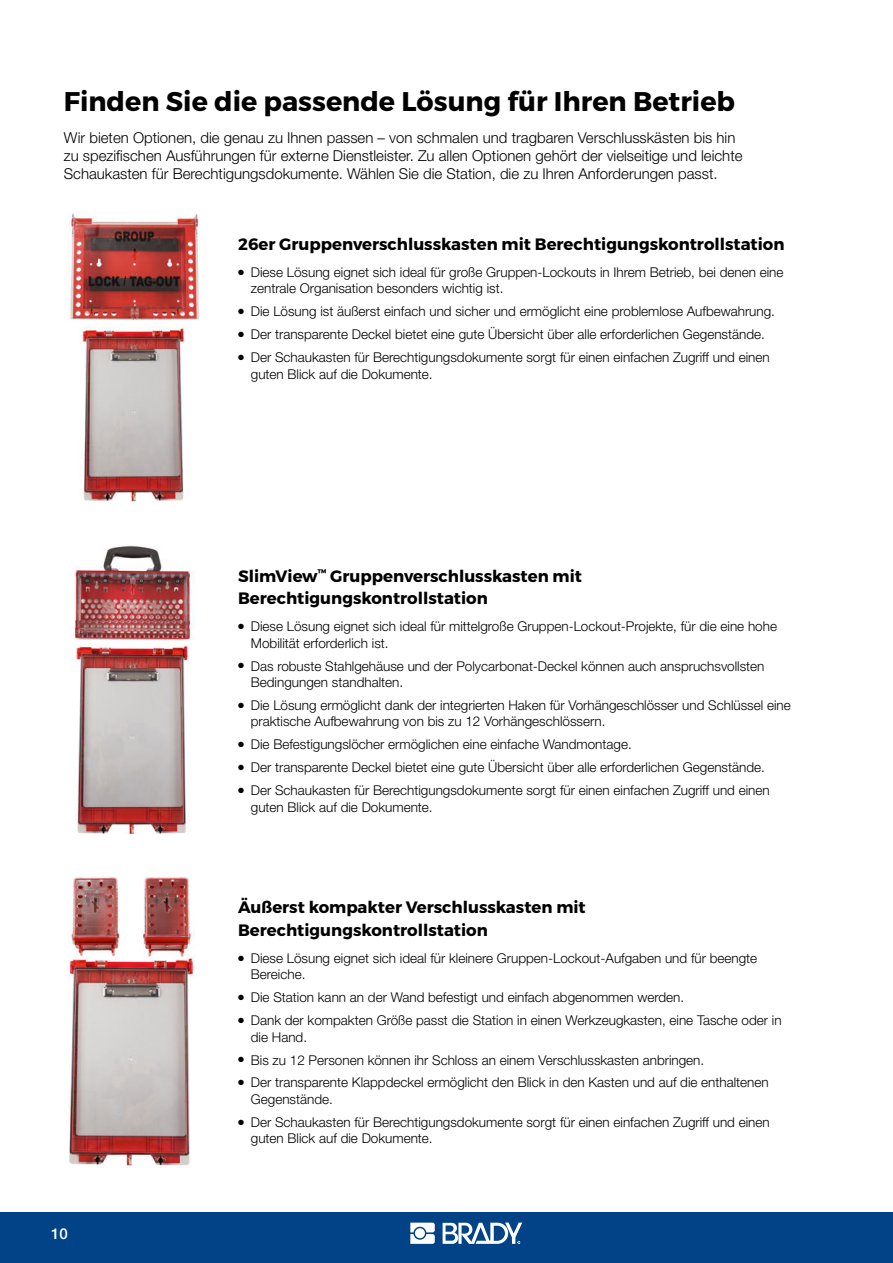
<style>
.page{position:relative;width:893px;height:1263px;background:#fff}
.page>*{position:absolute;margin:0;border:0;box-sizing:border-box;transform-origin:0 0}
.t1{font:700 27px "Montserrat";color:#000}
.t2{font:700 16.5px/22.5px "Montserrat";color:#000}
.t3{font:300 15px/18px "Helvetica Neue LT Pro";color:#000}
.t4{font:500 15px "Helvetica Neue LT Pro";color:#fff}
.t5{font:300 13.5px/23px "Helvetica Neue LT Pro";color:#000}
</style>
<div class="page">
<div style="left:0;top:1212px;width:893px;height:51px;background:#014386"></div>
<svg style="left:410px;top:1222px;width:25px;height:22px"></svg>
<svg style="left:443px;top:1222px;width:79px;height:22px"></svg>
<img style="left:68px;top:876px;width:127px;height:292px">
<img style="left:74px;top:545px;width:121px;height:288px">
<img style="left:69px;top:213px;width:131px;height:289px">
<h1 class="t1" style="left:64px;top:85px;width:673px">Finden Sie die passende Lösung für Ihren Betrieb</h1>
<p class="t3" style="left:64px;top:128px;width:680px">Wir bieten Optionen, die genau zu Ihnen passen – von schmalen und tragbaren Verschlusskästen bis hin zu spezifischen Ausführungen für externe Dienstleister. Zu allen Optionen gehört der vielseitige und leichte<br>Schaukasten für Berechtigungsdokumente. Wählen Sie die Station, die zu Ihren Anforderungen passt.</p>
<p class="t2" style="left:238px;top:233px;width:548px">26er Gruppenverschlusskasten mit Berechtigungskontrollstation</p>
<p class="t5" style="left:251px;top:264px;width:534px;line-height:16.5px">Diese Lösung eignet sich ideal für große Gruppen-Lockouts in Ihrem Betrieb, bei denen eine zentrale Organisation besonders wichtig ist.</p>
<p class="t5" style="left:251px;top:300px;width:526px">Die Lösung ist äußerst einfach und sicher und ermöglicht eine problemlose Aufbewahrung.<br>Der transparente Deckel bietet eine gute Übersicht über alle erforderlichen Gegenstände.<br>Der Schaukasten für Berechtigungsdokumente sorgt für einen einfachen Zugriff und einen</p>
<p class="t5" style="left:251px;top:362px;width:183px">guten Blick auf die Dokumente.</p>
<p class="t2" style="left:238px;top:565px;width:345px">SlimView<sup>™</sup> Gruppenverschlusskasten mit<br>Berechtigungskontrollstation</p>
<p class="t5" style="left:251px;top:618px;width:528px;line-height:16.5px">Diese Lösung eignet sich ideal für mittelgroße Gruppen-Lockout-Projekte, für die eine hohe<br>Mobilität erforderlich ist.</p>
<p class="t5" style="left:251px;top:657px;width:515px;line-height:16.5px">Das robuste Stahlgehäuse und der Polycarbonat-Deckel können auch anspruchsvollsten<br>Bedingungen standhalten.</p>
<p class="t5" style="left:251px;top:697px;width:541px;line-height:16.5px">Die Lösung ermöglicht dank der integrierten Haken für Vorhängeschlösser und Schlüssel eine praktische Aufbewahrung von bis zu 12 Vorhängeschlössern.</p>
<p class="t5" style="left:251px;top:733px;width:520px">Die Befestigungslöcher ermöglichen eine einfache Wandmontage.<br>Der transparente Deckel bietet eine gute Übersicht über alle erforderlichen Gegenstände.<br>Der Schaukasten für Berechtigungsdokumente sorgt für einen einfachen Zugriff und einen</p>
<p class="t5" style="left:251px;top:795px;width:183px">guten Blick auf die Dokumente.</p>
<p class="t4" style="left:51px;top:1224px;width:18px">10</p>
<p class="t2" style="left:238px;top:896px;width:349px">Äußerst kompakter Verschlusskasten mit<br>Berechtigungskontrollstation</p>
<p class="t5" style="left:251px;top:949px;width:508px;line-height:16.5px">Diese Lösung eignet sich ideal für kleinere Gruppen-Lockout-Aufgaben und für beengte<br>Bereiche.</p>
<p class="t5" style="left:251px;top:986px;width:532px">Die Station kann an der Wand befestigt und einfach abgenommen werden.<br>Dank der kompakten Größe passt die Station in einen Werkzeugkasten, eine Tasche oder in</p>
<p class="t5" style="left:251px;top:1025px;width:519px">die Hand.<br>Bis zu 12 Personen können ihr Schloss an einem Verschlusskasten anbringen.<br>Der transparente Klappdeckel ermöglicht den Blick in den Kasten und auf die enthaltenen</p>
<p class="t5" style="left:251px;top:1087px;width:520px">Gegenstände.<br>Der Schaukasten für Berechtigungsdokumente sorgt für einen einfachen Zugriff und einen</p>
<p class="t5" style="left:251px;top:1127px;width:183px">guten Blick auf die Dokumente.</p>
</div>
